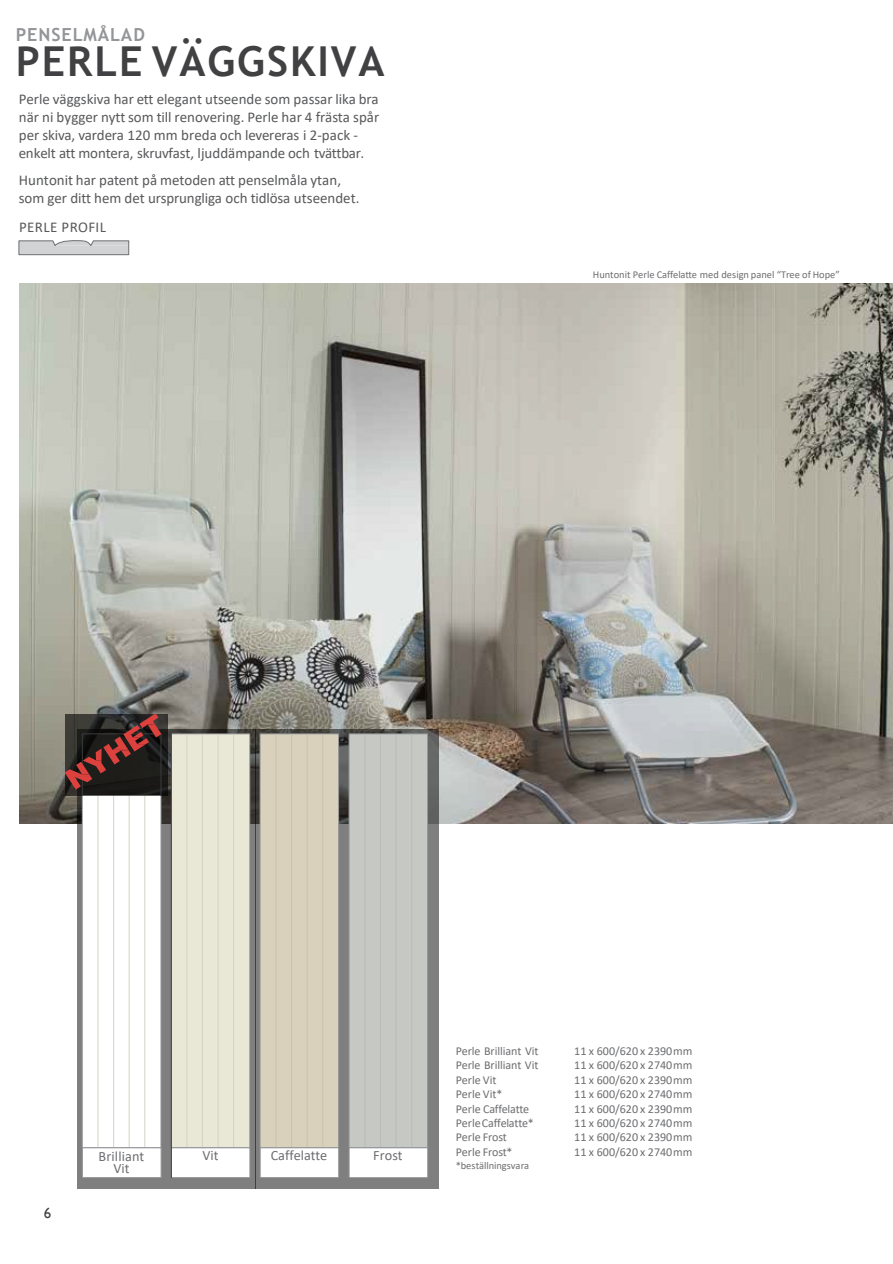
<style>
.page{position:relative;width:893px;height:1264px;background:#fff}
.page>*{position:absolute;margin:0;border:0;box-sizing:border-box;transform-origin:0 0}
.t1{font:700 41.25px "Trebuchet MS";letter-spacing:.05em;color:#414042}
.t2{font:700 18px "Trebuchet MS";letter-spacing:.05em;color:#939598}
.t3{font:15px/18px "Calibri";letter-spacing:-.005em;color:#58595b}
.t4{font:15px "Calibri";letter-spacing:.025em;color:#58595b}
.t5{font:15px "Gill Sans";color:#414042}
.t6{font:14.25px "Calibri";color:#6d6e71}
.t7{font:12px/14.4px "Calibri";color:#6d6e71;text-align:justify}
.t8{font:10.5px "Calibri";letter-spacing:-.005em;color:#6d6e71}
</style>
<div class="page">
<img style="left:19px;top:283px;width:873px;height:540px">
<svg style="left:19px;top:240px;width:110px;height:15px"></svg>
<div style="left:172px;top:728px;width:83px;height:459px;background:#000;opacity:.5"></div>
<div style="left:171px;top:1146px;width:79px;height:31px;background:#fff;border:1px solid #939598"></div>
<div style="left:171px;top:733px;width:79px;height:414px;background:#e9e8d7"></div>
<div style="left:171px;top:733px;width:79px;height:414px;border:1px solid #939598"></div>
<hr style="left:186px;top:734px;width:1px;height:412px;background:#d3d3c5">
<hr style="left:202px;top:734px;width:1px;height:412px;background:#d3d3c5">
<hr style="left:218px;top:734px;width:1px;height:412px;background:#d3d3c5">
<hr style="left:233px;top:734px;width:1px;height:412px;background:#d3d3c5">
<div style="left:255px;top:728px;width:89px;height:459px;background:#000;opacity:.5"></div>
<div style="left:260px;top:1146px;width:79px;height:31px;background:#fff;border:1px solid #939598"></div>
<div style="left:260px;top:733px;width:78px;height:414px;background:#dad1bd"></div>
<div style="left:260px;top:733px;width:79px;height:414px;border:1px solid #939598"></div>
<hr style="left:275px;top:734px;width:1px;height:412px;background:#c9c1b0">
<hr style="left:291px;top:734px;width:1px;height:412px;background:#c9c1b0">
<hr style="left:307px;top:734px;width:1px;height:412px;background:#c9c1b0">
<hr style="left:322px;top:734px;width:1px;height:412px;background:#c9c1b0">
<div style="left:344px;top:728px;width:94px;height:459px;background:#000;opacity:.5"></div>
<div style="left:349px;top:1147px;width:78px;height:30px;background:#fff"></div>
<div style="left:348px;top:1146px;width:80px;height:31px;border:1px solid #939598"></div>
<div style="left:349px;top:733px;width:78px;height:414px;background:#c6c8c4"></div>
<div style="left:348px;top:733px;width:80px;height:414px;border:1px solid #939598"></div>
<hr style="left:364px;top:734px;width:1px;height:412px;background:#b9bbb8">
<hr style="left:380px;top:734px;width:1px;height:412px;background:#b9bbb8">
<hr style="left:395px;top:734px;width:1px;height:412px;background:#b9bbb8">
<hr style="left:411px;top:734px;width:1px;height:412px;background:#b9bbb8">
<div style="left:78px;top:728px;width:94px;height:459px;background:#000;opacity:.5"></div>
<div style="left:82px;top:1146px;width:79px;height:31px;background:#fff;border:1px solid #939598"></div>
<div style="left:82px;top:795px;width:79px;height:352px;background:#fff"></div>
<div style="left:82px;top:733px;width:79px;height:414px;border:1px solid #939598"></div>
<hr style="left:98px;top:795px;width:1px;height:351px;background:#d3d3c5">
<hr style="left:113px;top:795px;width:1px;height:351px;background:#d3d3c5">
<hr style="left:129px;top:795px;width:1px;height:351px;background:#d3d3c5">
<hr style="left:144px;top:795px;width:1px;height:351px;background:#d3d3c5">
<div style="left:65px;top:713px;width:102px;height:82px;background:#000;opacity:.6"></div>
<svg style="left:65px;top:713px;width:96px;height:76px"></svg>
<p class="t2" style="left:16px;top:23px;width:131px">PENSELMÅLAD</p>
<h2 class="t1" style="left:16px;top:36px;width:370px">PERLE VÄGGSKIVA</h2>
<p class="t3" style="left:19px;top:90px;width:362px">Perle väggskiva har ett elegant utseende som passar lika bra när ni bygger nytt som till renovering. Perle har 4 frästa spår per skiva, vardera 120 mm breda och levereras i 2-pack - enkelt att montera, skruvfast, ljuddämpande och tvättbar.</p>
<p class="t3" style="left:19px;top:171px;width:342px">Huntonit har patent på metoden att penselmåla ytan, som ger ditt hem det ursprungliga och tidlösa utseendet.</p>
<p class="t4" style="left:19px;top:216px;width:88px">PERLE PROFIL</p>
<p class="t8" style="left:593px;top:267px;width:248px">Huntonit Perle Caffelatte med design panel “Tree of Hope”</p>
<p class="t5" style="left:44px;top:1203px;width:9px">6</p>
<p class="t6" style="left:98px;top:1145px;width:47px">Brilliant</p>
<p class="t6" style="left:202px;top:1145px;width:18px">Vit</p>
<p class="t6" style="left:271px;top:1145px;width:58px">Caffelatte</p>
<p class="t6" style="left:373px;top:1145px;width:31px">Frost</p>
<p class="t6" style="left:113px;top:1157px;width:18px">Vit</p>
<p class="t7" style="left:455px;top:1043px;width:84px">Perle Brilliant Vit Perle Brilliant Vit Perle Vit</p>
<p class="t7" style="left:455px;top:1086px;width:48px">Perle Vit*</p>
<p class="t7" style="left:455px;top:1100px;width:80px;text-align:left">Perle Caffelatte<br>PerleCaffelatte*<br>Perle Frost</p>
<p class="t7" style="left:455px;top:1143px;width:58px">Perle Frost*</p>
<p class="t8" style="left:455px;top:1157px;width:75px">*beställningsvara</p>
<p class="t7" style="left:574px;top:1043px;width:120px">11 x 600/620 x 2390mm</p>
<p class="t7" style="left:574px;top:1057px;width:120px">11 x 600/620 x 2740mm</p>
<p class="t7" style="left:574px;top:1071px;width:120px">11 x 600/620 x 2390mm</p>
<p class="t7" style="left:574px;top:1086px;width:120px">11 x 600/620 x 2740mm</p>
<p class="t7" style="left:574px;top:1100px;width:120px">11 x 600/620 x 2390mm</p>
<p class="t7" style="left:574px;top:1115px;width:120px">11 x 600/620 x 2740mm</p>
<p class="t7" style="left:574px;top:1129px;width:120px">11 x 600/620 x 2390mm</p>
<p class="t7" style="left:574px;top:1143px;width:120px">11 x 600/620 x 2740mm</p>
</div>
